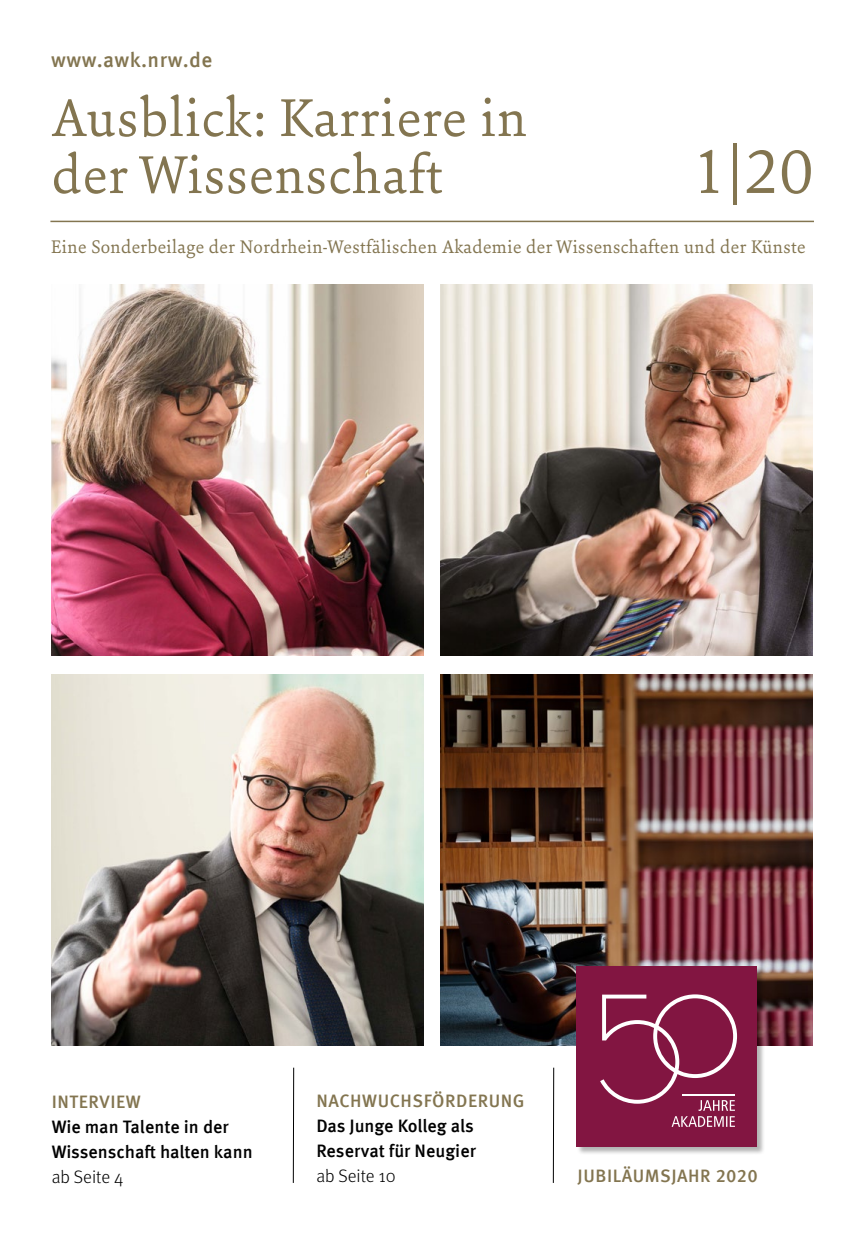
<style>
.page{position:relative;width:864px;height:1234px;background:#fff}
.page>*{position:absolute;margin:0;border:0;box-sizing:border-box;transform-origin:0 0}
.t1{font:67.5px "Sina Nova";color:#837550}
.t2{font:57px/57px "Sina Nova";letter-spacing:.02em;color:#837550}
.t3{font:500 21px "Meta OT";letter-spacing:.02em;color:#837550}
.t4{font:19.5px "Sina Nova";letter-spacing:.02em;color:#837550}
.t5{font:500 18px/25.2px "Meta OT";letter-spacing:-.005em;color:#000}
.t6{font:500 18px "Meta OT";letter-spacing:.03em;color:#837550}
.t7{font:300 18px "Meta";color:#000}
</style>
<div class="page">
<img style="left:440px;top:674px;width:372px;height:371px">
<img style="left:440px;top:284px;width:372px;height:371px">
<img style="left:51px;top:674px;width:372px;height:371px">
<img style="left:51px;top:284px;width:372px;height:371px">
<hr style="left:50px;top:221px;width:763px;height:1px;background:#837550">
<hr style="left:293px;top:1067px;width:1px;height:115px;background:#000">
<hr style="left:552px;top:1067px;width:2px;height:115px;background:#000">
<div style="left:576px;top:966px;width:189px;height:188px;background:#000;opacity:.3"></div>
<div style="left:576px;top:965px;width:180px;height:181px;background:#821541"></div>
<svg style="left:600px;top:994px;width:136px;height:132px"></svg>
<hr style="left:681px;top:1094px;width:53px;height:1px;background:#fff">
<p class="t3" style="left:51px;top:47px;width:163px">www.awk.nrw.de</p>
<h2 class="t2" style="left:52px;top:87px;width:476px">Ausblick: Karriere in der Wissenschaft</h2>
<h1 class="t1" style="left:692px;top:126px;width:122px">1|20</h1>
<p class="t4" style="left:51px;top:233px;width:755px">Eine Sonderbeilage der Nordrhein-Westfälischen Akademie der Wissenschaften und der Künste</p>
<p class="t6" style="left:52px;top:1089px;width:90px">INTERVIEW</p>
<p class="t5" style="left:52px;top:1113px;width:202px">Wie man Talente in der<br>Wissenschaft halten kann</p>
<p class="t7" style="left:52px;top:1166px;width:73px">ab Seite 4</p>
<p class="t6" style="left:316px;top:1088px;width:209px">NACHWUCHSFÖRDERUNG</p>
<p class="t5" style="left:316px;top:1112px;width:161px">Das Junge Kolleg als<br>Reservat für Neugier</p>
<p class="t7" style="left:316px;top:1165px;width:81px">ab Seite 10</p>
<p class="t6" style="left:577px;top:1164px;width:182px">JUBILÄUMSJAHR 2020</p>
</div>
